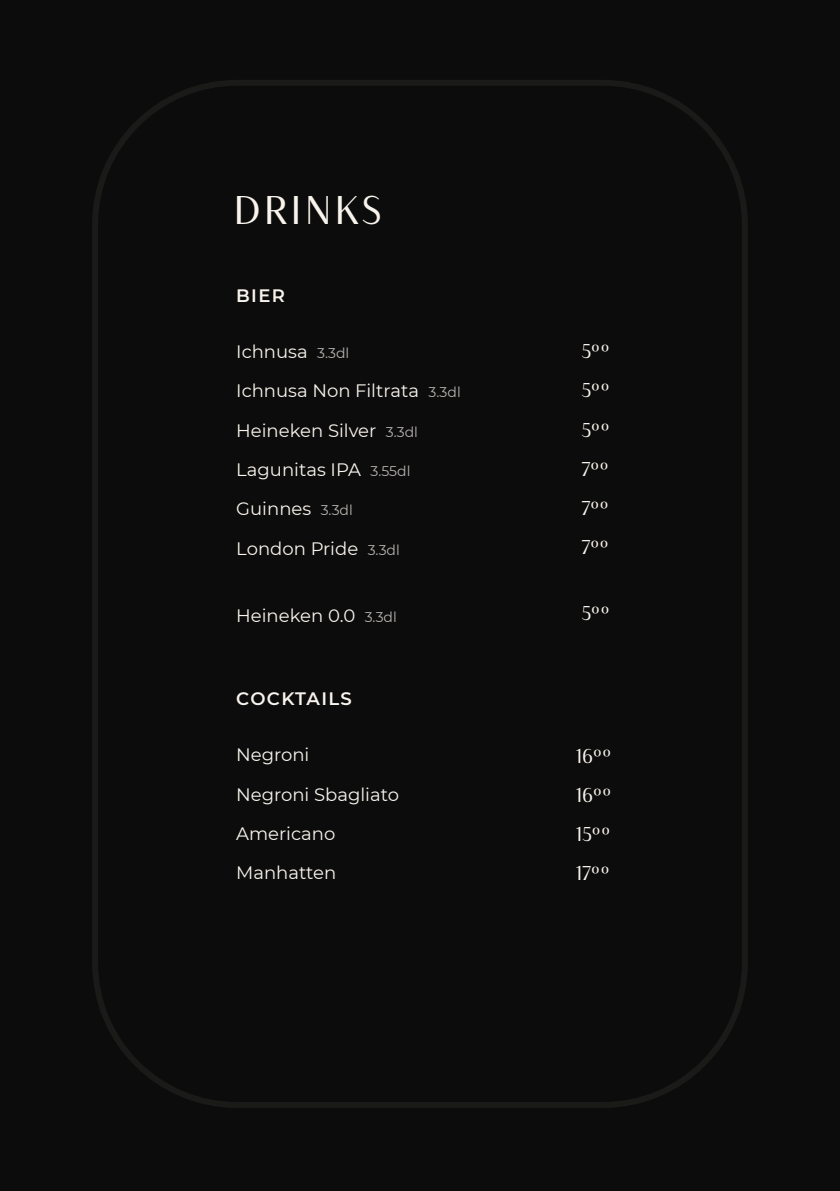
<style>
.page{position:relative;width:840px;height:1191px;background:#fff}
.page>*{position:absolute;margin:0;border:0;box-sizing:border-box;transform-origin:0 0}
.t1{font:40px "Haboro Contrast Nor Reg";letter-spacing:.075em;color:#f8f3ec}
.t2{font:20px/39.2px "Haboro Contrast Nor Reg";color:#f8f3ec;text-align:justify}
.t3{font:18px/39.4px "Montserrat";color:#f8f3ec}
.t4{font:600 18px "Montserrat";letter-spacing:.075em;color:#f8f3ec}
.s1{font-size:14px;color:#b7b3b0}
</style>
<div class="page">
<div style="left:0;top:0;width:839px;height:1191px;background:#0c0c0c"></div>
<div style="left:92px;top:80px;width:655px;height:1028px;border:6px solid #3d3c39;border-radius:142px"></div>
<h1 class="t1" style="left:233px;top:186px;width:150px">DRINKS</h1>
<p class="t4" style="left:236px;top:283px;width:50px">BIER</p>
<p class="t3" style="left:236px;top:331px;width:226px">Ichnusa <span class="s1">3.3dl<br></span>Ichnusa Non Filtrata <span class="s1">3.3dl<br></span>Heineken Silver <span class="s1">3.3dl<br></span>Lagunitas IPA <span class="s1">3.55dl<br></span>Guinnes <span class="s1">3.3dl<br></span>London Pride <span class="s1">3.3dl</span></p>
<p class="t3" style="left:236px;top:595px;width:162px">Heineken 0.0 <span class="s1">3.3dl</span></p>
<p class="t4" style="left:236px;top:686px;width:117px">COCKTAILS</p>
<p class="t3" style="left:236px;top:734px;width:164px">Negroni<br>Negroni Sbagliato<br>Americano<br>Manhatten</p>
<p class="t2" style="left:581px;top:331px;width:30px">5ºº 5ºº 5ºº 7ºº 7ºº 7ºº</p>
<p class="t2" style="left:581px;top:593px;width:30px">5ºº</p>
<p class="t2" style="left:575px;top:736px;width:38px">16ºº 16ºº 15ºº 17ºº</p>
</div>
